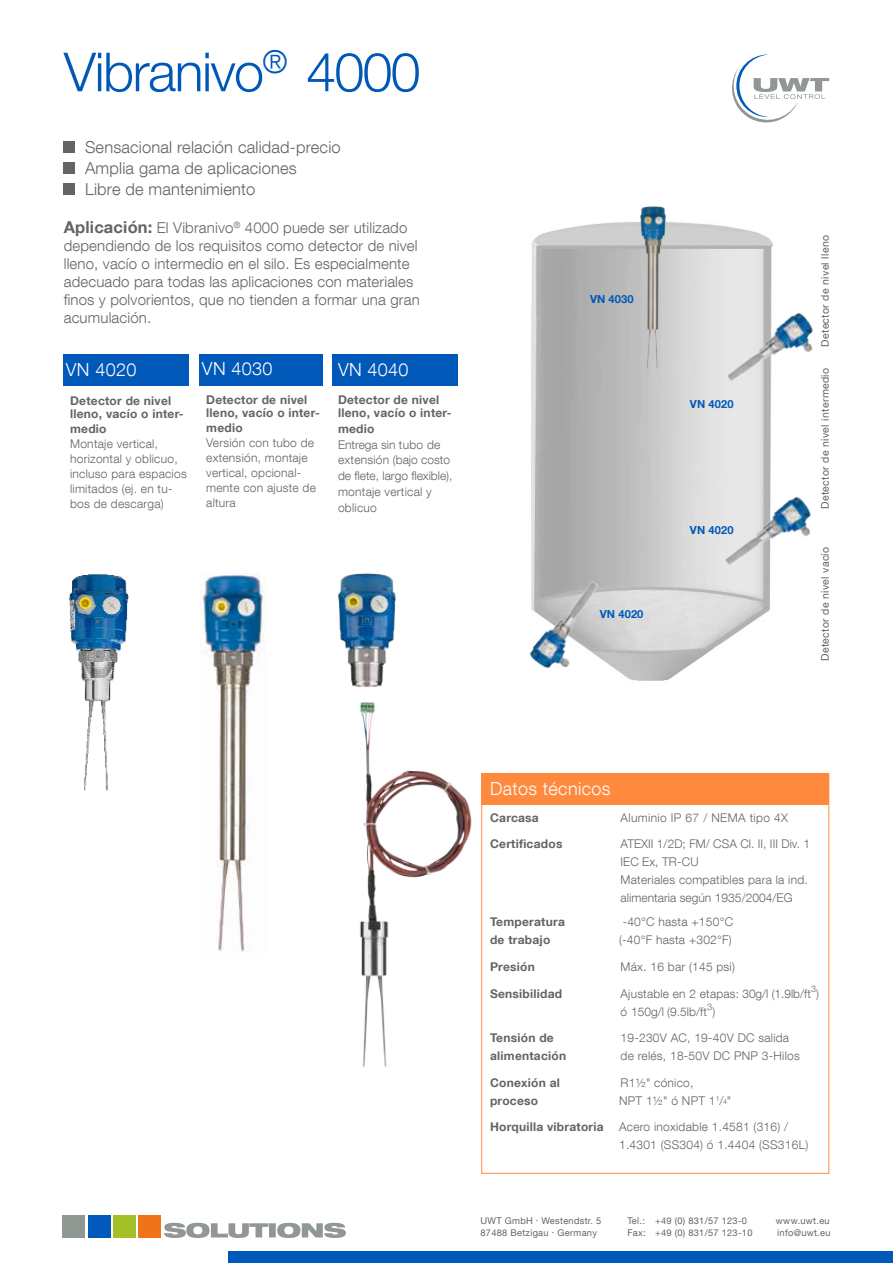
<style>
.page{position:relative;width:893px;height:1263px;background:#fff}
.page>*{position:absolute;margin:0;border:0;box-sizing:border-box;transform-origin:0 0}
.t1{font:300 54px "Helvetica Neue LT Com";letter-spacing:-.03em;color:#0058b8}
.t2{font:300 18px "Helvetica Neue LT Com";letter-spacing:.02em;color:#fff}
.t3{font:300 16.5px/21px "Helvetica Neue LT Com";letter-spacing:.01em;color:#646463}
.t4{font:300 15px/18px "Helvetica Neue LT Com";letter-spacing:.01em;color:#646463}
.t5{font:300 12px/15px "Helvetica Neue LT Com";letter-spacing:.02em;color:#646463}
.t6{font:700 12px/13.5px "Helvetica Neue LT Com";letter-spacing:.02em;color:#646463}
.t7{font:300 12px "Helvetica Neue LT Com";color:#646463}
.t8{font:700 11.1px "Helvetica Neue LT Com";letter-spacing:.01em;color:#0058b8}
.t9{font:10.5px "Helvetica Neue LT Com";letter-spacing:.03em;color:#646463}
.t10{font:9.3px "Helvetica Neue LT Com";letter-spacing:.03em;color:#646463}
.t11{font:300 9px "Helvetica Neue LT Com";color:#646463}
.s1{font-weight:700;font-size:16.5px}
.s2{font-size:7.05px}
</style>
<div class="page">
<img style="left:531px;top:222px;width:242px;height:459px">
<img style="left:200px;top:573px;width:65px;height:379px">
<img style="left:68px;top:574px;width:61px;height:217px">
<svg style="left:732px;top:55px;width:97px;height:68px"></svg>
<div style="left:63px;top:1216px;width:22px;height:22px;background:#919793"></div>
<div style="left:88px;top:1216px;width:22px;height:22px;background:#0058b8"></div>
<div style="left:113px;top:1216px;width:23px;height:22px;background:#a3c027"></div>
<div style="left:139px;top:1216px;width:22px;height:22px;background:#ee7319"></div>
<svg style="left:164px;top:1223px;width:182px;height:15px"></svg>
<div style="left:229px;top:1251px;width:664px;height:12px;background:#0058b8"></div>
<div style="left:481px;top:773px;width:348px;height:32px;background:#ff893d"></div>
<div style="left:621px;top:204px;width:76px;height:204px;background:#1d1d1b;opacity:.3"></div>
<img style="left:689px;top:266px;width:124px;height:156px">
<img style="left:338px;top:573px;width:134px;height:494px">
<img style="left:695px;top:461px;width:116px;height:145px">
<img style="left:530px;top:550px;width:104px;height:131px">
<div style="left:64px;top:354px;width:125px;height:31px;background:#0058b8"></div>
<div style="left:199px;top:354px;width:124px;height:31px;background:#0058b8"></div>
<div style="left:332px;top:354px;width:125px;height:31px;background:#0058b8"></div>
<div style="left:64px;top:142px;width:11px;height:11px;background:#646463"></div>
<div style="left:64px;top:163px;width:11px;height:11px;background:#646463"></div>
<div style="left:64px;top:184px;width:11px;height:11px;background:#646463"></div>
<h1 class="t1" style="left:64px;top:39px;width:358px">Vibranivo<sup>®</sup> 4000</h1>
<h3 class="t3" style="left:85px;top:136px;width:257px">Sensacional relación calidad-precio<br>Amplia gama de aplicaciones<br>Libre de mantenimiento</h3>
<p class="t4" style="left:64px;top:218px;width:357px"><span class="s1">Aplicación:</span> El Vibranivo<sup>®</sup> 4000 puede ser utilizado dependiendo de los requisitos como detector de nivel lleno, vacío o intermedio en el silo. Es especialmente adecuado para todas las aplicaciones con materiales finos y polvorientos, que no tienden a formar una gran acumulación.</p>
<h2 class="t2" style="left:66px;top:359px;width:72px">VN 4020</h2>
<h2 class="t2" style="left:202px;top:358px;width:72px">VN 4030</h2>
<h2 class="t2" style="left:338px;top:359px;width:72px">VN 4040</h2>
<p class="t6" style="left:70px;top:393px;width:115px">Detector de nivel lleno, vacío o inter-</p>
<p class="t6" style="left:70px;top:422px;width:38px">medio</p>
<p class="t5" style="left:70px;top:436px;width:118px">Montaje vertical, horizontal y oblicuo, incluso para espacios limitados (ej. en tu&shy;bos de descarga)</p>
<p class="t6" style="left:206px;top:392px;width:115px">Detector de nivel lleno, vacío o inter-</p>
<p class="t6" style="left:206px;top:421px;width:38px">medio</p>
<p class="t5" style="left:206px;top:435px;width:111px">Versión con tubo de extensión, montaje vertical, opcional&shy;mente con ajuste de altura</p>
<p class="t6" style="left:338px;top:392px;width:115px">Detector de nivel lleno, vacío o inter-</p>
<p class="t6" style="left:338px;top:421px;width:38px">medio</p>
<p class="t5" style="left:338px;top:436px;width:116px;line-height:15.8px">Entrega sin tubo de extensión (bajo costo de flete, largo flexible), montaje vertical y oblicuo</p>
<p class="t8" style="left:590px;top:292px;width:45px">VN 4030</p>
<p class="t8" style="left:690px;top:397px;width:45px">VN 4020</p>
<p class="t8" style="left:600px;top:607px;width:45px">VN 4020</p>
<p class="t8" style="left:690px;top:523px;width:45px">VN 4020</p>
<p class="t9" style="left:818px;top:347px;width:113px;rotate:-90deg">Detector de nivel lleno</p>
<p class="t9" style="left:818px;top:509px;width:142px;rotate:-90deg">Detector de nivel intermedio</p>
<p class="t9" style="left:818px;top:661px;width:116px;rotate:-90deg">Detector de nivel vacío</p>
<h2 class="t2" style="left:490px;top:778px;width:122px">Datos técnicos</h2>
<p class="t6" style="left:490px;top:810px;width:50px">Carcasa</p>
<p class="t5" style="left:621px;top:810px;width:169px">Aluminio IP 67 / NEMA tipo 4X</p>
<p class="t6" style="left:490px;top:837px;width:74px">Certificados</p>
<p class="t5" style="left:621px;top:835px;width:191px;line-height:18px">ATEXII 1/2D; FM/ CSA Cl. II, III Div. 1<br>IEC Ex, TR-CU<br>Materiales compatibles para la ind. alimentaria según 1935/2004/EG</p>
<p class="t6" style="left:490px;top:915px;width:76px">Temperatura</p>
<p class="t5" style="left:623px;top:914px;width:112px">-40°C hasta +150°C</p>
<p class="t6" style="left:490px;top:933px;width:62px">de trabajo</p>
<p class="t5" style="left:619px;top:932px;width:114px">(-40°F hasta +302°F)</p>
<p class="t6" style="left:490px;top:960px;width:46px">Presión</p>
<p class="t5" style="left:621px;top:959px;width:116px">Máx. 16 bar (145 psi)</p>
<p class="t6" style="left:490px;top:986px;width:74px">Sensibilidad</p>
<p class="t5" style="left:621px;top:985px;width:200px">Ajustable en 2 etapas: 30g/l (1.9lb/ft )</p>
<p class="t11" style="left:811px;top:983px;width:6px">3</p>
<p class="t11" style="left:707px;top:1001px;width:7px">3</p>
<p class="t7" style="left:621px;top:1004px;width:88px">ó 150g/l (9.5lb/ft</p>
<p class="t5" style="left:712px;top:1003px;width:4px">)</p>
<p class="t6" style="left:490px;top:1031px;width:65px">Tensión de</p>
<p class="t5" style="left:621px;top:1030px;width:170px">19-230V AC, 19-40V DC salida</p>
<p class="t6" style="left:490px;top:1049px;width:78px">alimentación</p>
<p class="t5" style="left:621px;top:1048px;width:181px">de relés, 18-50V DC PNP 3-Hilos</p>
<p class="t6" style="left:490px;top:1075px;width:71px">Conexión al</p>
<p class="t5" style="left:621px;top:1074px;width:74px">R1½" cónico,</p>
<p class="t6" style="left:490px;top:1093px;width:50px">proceso</p>
<p class="t5" style="left:619px;top:1092px;width:114px">NPT 1½" ó NPT 1<sup>1</sup>/<span class="s2">4</span>"</p>
<p class="t6" style="left:490px;top:1120px;width:115px">Horquilla vibratoria</p>
<p class="t5" style="left:619px;top:1117px;width:191px;line-height:18px">Acero inoxidable 1.4581 (316) /<br>1.4301 (SS304) ó 1.4404 (SS316L)</p>
<p class="t10" style="left:480px;top:1215px;width:122px">UWT GmbH . Westendstr. 5</p>
<p class="t10" style="left:627px;top:1215px;width:121px">Tel.: +49 (0) 831/57 123-0</p>
<p class="t10" style="left:776px;top:1215px;width:56px">www.uwt.eu</p>
<p class="t10" style="left:480px;top:1227px;width:118px">87488 Betzigau . Germany</p>
<p class="t10" style="left:627px;top:1227px;width:127px">Fax: +49 (0) 831/57 123-10</p>
<p class="t10" style="left:777px;top:1227px;width:55px">info@uwt.eu</p>
</div>
